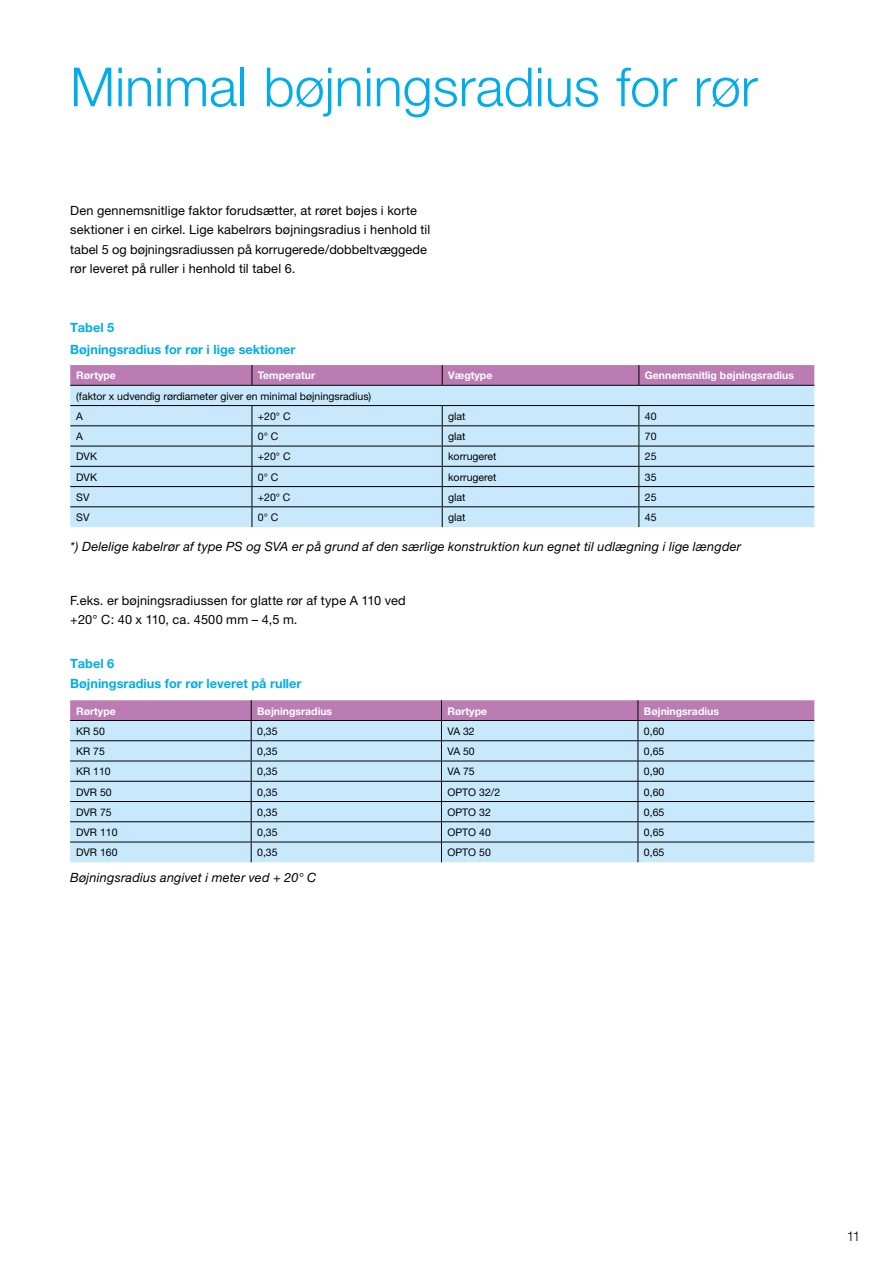
<style>
.page{position:relative;width:893px;height:1263px;background:#fff}
.page>*{position:absolute;margin:0;border:0;box-sizing:border-box;transform-origin:0 0}
.t1{font:300 54px "Helvetica Neue";color:#00ace9}
.t2{font:300 13.5px "Helvetica Neue";color:#000}
.t3{font:12.75px/19.5px "Helvetica Neue";letter-spacing:.01em;color:#000}
.t4{font:italic 12.75px "Helvetica Neue";letter-spacing:.015em;color:#000}
.t5{font:700 12.75px/19.5px "Helvetica Neue";color:#00ace9}
.t6{font:10.5px/20.2px "Helvetica Neue";color:#000}
.t7{font:700 10.5px "Helvetica Neue";color:#fff}
</style>
<div class="page">
<div style="left:70px;top:386px;width:744px;height:141px;background:#c8e8fb"></div>
<svg style="left:70px;top:365px;width:744px;height:20px;background:#b97bb1"></svg>
<hr style="left:70px;top:385px;width:182px;height:1px;background:#000">
<hr style="left:252px;top:385px;width:190px;height:1px;background:#000">
<hr style="left:442px;top:385px;width:197px;height:1px;background:#000">
<hr style="left:639px;top:385px;width:175px;height:1px;background:#000">
<hr style="left:70px;top:405px;width:182px;height:1px;background:#000">
<hr style="left:252px;top:405px;width:190px;height:1px;background:#000">
<hr style="left:442px;top:405px;width:197px;height:1px;background:#000">
<hr style="left:639px;top:405px;width:175px;height:1px;background:#000">
<hr style="left:70px;top:425px;width:182px;height:1px;background:#000">
<hr style="left:252px;top:425px;width:190px;height:1px;background:#000">
<hr style="left:442px;top:425px;width:197px;height:1px;background:#000">
<hr style="left:639px;top:425px;width:175px;height:1px;background:#000">
<hr style="left:70px;top:446px;width:182px;height:1px;background:#000">
<hr style="left:252px;top:446px;width:190px;height:1px;background:#000">
<hr style="left:442px;top:446px;width:197px;height:1px;background:#000">
<hr style="left:639px;top:446px;width:175px;height:1px;background:#000">
<hr style="left:70px;top:466px;width:182px;height:1px;background:#000">
<hr style="left:252px;top:466px;width:190px;height:1px;background:#000">
<hr style="left:442px;top:466px;width:197px;height:1px;background:#000">
<hr style="left:639px;top:466px;width:175px;height:1px;background:#000">
<hr style="left:70px;top:486px;width:182px;height:1px;background:#000">
<hr style="left:252px;top:486px;width:190px;height:1px;background:#000">
<hr style="left:442px;top:486px;width:197px;height:1px;background:#000">
<hr style="left:639px;top:486px;width:175px;height:1px;background:#000">
<hr style="left:70px;top:506px;width:182px;height:1px;background:#000">
<hr style="left:252px;top:506px;width:190px;height:1px;background:#000">
<svg style="left:252px;top:406px;width:1px;height:121px"></svg>
<hr style="left:442px;top:506px;width:197px;height:1px;background:#000">
<svg style="left:442px;top:406px;width:1px;height:121px"></svg>
<hr style="left:639px;top:506px;width:175px;height:1px;background:#000">
<svg style="left:638px;top:406px;width:1px;height:121px"></svg>
<svg style="left:70px;top:700px;width:744px;height:162px;background:#bdd0e6"></svg>
<h1 class="t1" style="left:70px;top:54px;width:689px">Minimal bøjningsradius for rør</h1>
<p class="t3" style="left:70px;top:200px;width:362px">Den gennemsnitlige faktor forudsætter, at røret bøjes i korte sektioner i en cirkel. Lige kabelrørs bøjningsradius i henhold til tabel 5 og bøjningsradiussen på korrugerede/dobbeltvæggede rør leveret på ruller i henhold til tabel 6.</p>
<p class="t5" style="left:70px;top:316px;width:227px;line-height:21.6px">Tabel 5<br>Bøjningsradius for rør i lige sektioner</p>
<p class="t7" style="left:76px;top:369px;width:41px">Rørtype</p>
<p class="t7" style="left:258px;top:369px;width:59px">Temperatur</p>
<p class="t7" style="left:448px;top:369px;width:46px">Vægtype</p>
<p class="t7" style="left:645px;top:369px;width:151px">Gennemsnitlig bøjningsradius</p>
<p class="t6" style="left:76px;top:386px;width:297px">(faktor x udvendig rørdiameter giver en minimal bøjningsradius)<br>A</p>
<p class="t6" style="left:258px;top:406px;width:34px">+20° C</p>
<p class="t6" style="left:448px;top:406px;width:19px">glat</p>
<p class="t6" style="left:645px;top:406px;width:13px">40</p>
<p class="t6" style="left:76px;top:426px;width:8px">A</p>
<p class="t6" style="left:258px;top:426px;width:22px">0° C</p>
<p class="t6" style="left:448px;top:426px;width:19px">glat</p>
<p class="t6" style="left:645px;top:426px;width:13px">70</p>
<p class="t6" style="left:76px;top:446px;width:22px">DVK</p>
<p class="t6" style="left:258px;top:446px;width:34px">+20° C</p>
<p class="t6" style="left:448px;top:446px;width:50px">korrugeret</p>
<p class="t6" style="left:645px;top:446px;width:13px">25</p>
<p class="t6" style="left:76px;top:467px;width:22px">DVK</p>
<p class="t6" style="left:258px;top:467px;width:22px">0° C</p>
<p class="t6" style="left:448px;top:467px;width:50px">korrugeret</p>
<p class="t6" style="left:645px;top:467px;width:13px">35</p>
<p class="t6" style="left:76px;top:487px;width:15px">SV</p>
<p class="t6" style="left:258px;top:487px;width:34px">+20° C</p>
<p class="t6" style="left:448px;top:487px;width:19px">glat</p>
<p class="t6" style="left:645px;top:487px;width:13px">25</p>
<p class="t6" style="left:76px;top:507px;width:15px">SV</p>
<p class="t6" style="left:258px;top:507px;width:22px">0° C</p>
<p class="t6" style="left:448px;top:507px;width:19px">glat</p>
<p class="t6" style="left:645px;top:507px;width:13px">45</p>
<p class="t4" style="left:70px;top:539px;width:672px">*) Delelige kabelrør af type PS og SVA er på grund af den særlige konstruktion kun egnet til udlægning i lige længder</p>
<p class="t3" style="left:70px;top:590px;width:337px">F.eks. er bøjningsradiussen for glatte rør af type A 110 ved +20° C: 40 x 110, ca. 4500 mm – 4,5 m.</p>
<p class="t5" style="left:70px;top:654px;width:233px">Tabel 6<br>Bøjningsradius for rør leveret på ruller</p>
<p class="t7" style="left:76px;top:704px;width:41px">Rørtype</p>
<p class="t7" style="left:257px;top:704px;width:77px">Bøjningsradius</p>
<p class="t7" style="left:447px;top:704px;width:41px">Rørtype</p>
<p class="t7" style="left:644px;top:704px;width:77px">Bøjningsradius</p>
<p class="t6" style="left:76px;top:721px;width:30px">KR 50</p>
<p class="t6" style="left:257px;top:721px;width:22px">0,35</p>
<p class="t6" style="left:447px;top:721px;width:29px">VA 32</p>
<p class="t6" style="left:644px;top:721px;width:22px">0,60</p>
<p class="t6" style="left:76px;top:741px;width:30px">KR 75</p>
<p class="t6" style="left:257px;top:741px;width:22px">0,35</p>
<p class="t6" style="left:447px;top:741px;width:29px">VA 50</p>
<p class="t6" style="left:644px;top:741px;width:22px">0,65</p>
<p class="t6" style="left:76px;top:761px;width:36px">KR 110</p>
<p class="t6" style="left:257px;top:761px;width:22px">0,35</p>
<p class="t6" style="left:447px;top:761px;width:29px">VA 75</p>
<p class="t6" style="left:644px;top:761px;width:22px">0,90</p>
<p class="t6" style="left:76px;top:781px;width:37px">DVR 50</p>
<p class="t6" style="left:257px;top:781px;width:22px">0,35</p>
<p class="t6" style="left:447px;top:781px;width:54px">OPTO 32/2</p>
<p class="t6" style="left:644px;top:781px;width:22px">0,60</p>
<p class="t6" style="left:76px;top:802px;width:37px">DVR 75</p>
<p class="t6" style="left:257px;top:802px;width:22px">0,35</p>
<p class="t6" style="left:447px;top:802px;width:45px">OPTO 32</p>
<p class="t6" style="left:644px;top:802px;width:22px">0,65</p>
<p class="t6" style="left:76px;top:822px;width:43px">DVR 110</p>
<p class="t6" style="left:257px;top:822px;width:22px">0,35</p>
<p class="t6" style="left:447px;top:822px;width:45px">OPTO 40</p>
<p class="t6" style="left:644px;top:822px;width:22px">0,65</p>
<p class="t6" style="left:76px;top:842px;width:43px">DVR 160</p>
<p class="t6" style="left:257px;top:842px;width:22px">0,35</p>
<p class="t6" style="left:447px;top:842px;width:45px">OPTO 50</p>
<p class="t6" style="left:644px;top:842px;width:22px">0,65</p>
<p class="t4" style="left:70px;top:870px;width:248px">Bøjningsradius angivet i meter ved + 20° C</p>
<p class="t2" style="left:847px;top:1227px;width:15px">11</p>
</div>
